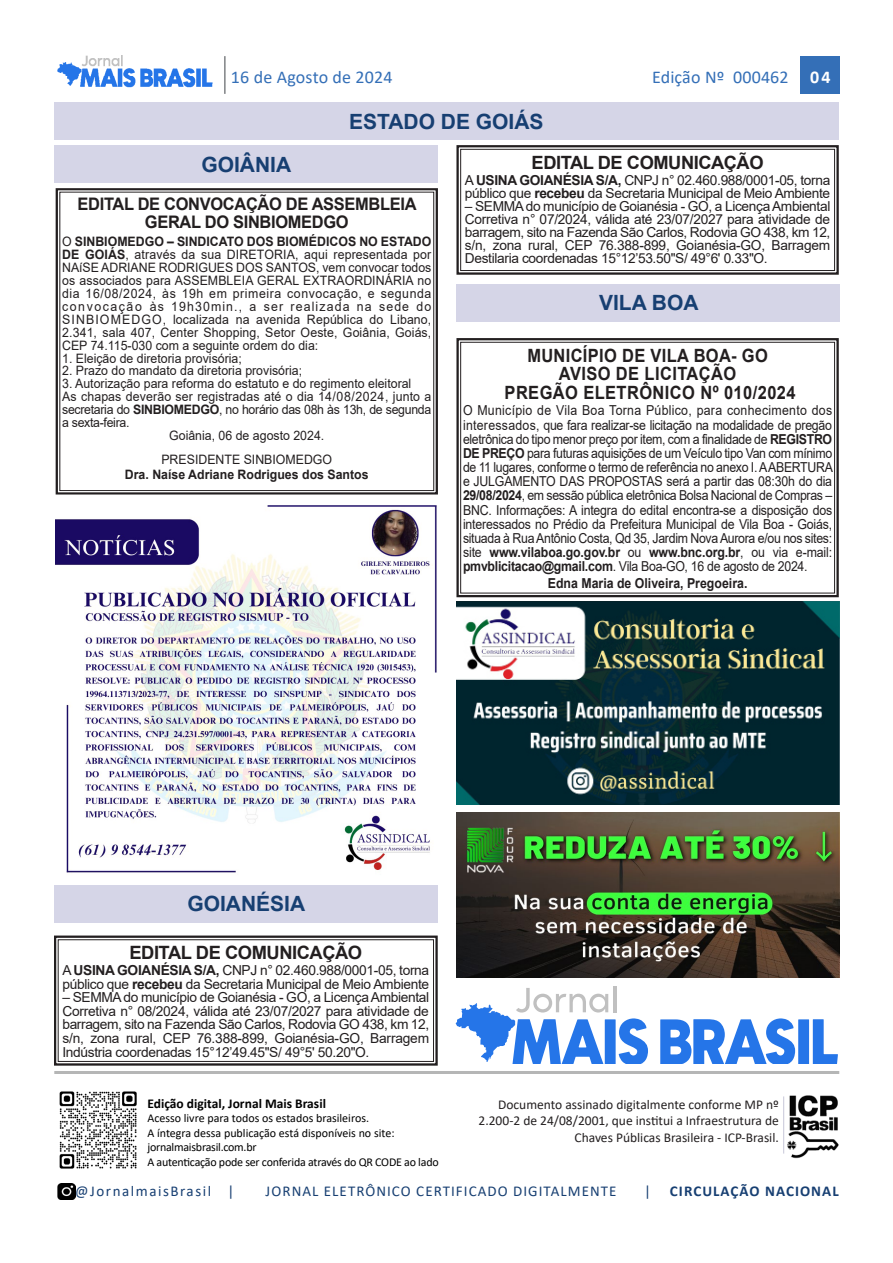
<style>
.page{position:relative;width:893px;height:1263px;background:#fff}
.page>*{position:absolute;margin:0;border:0;box-sizing:border-box;transform-origin:0 0}
.t1{font:700 21px "Arial";color:#173f72}
.t2{font:700 18.3px/18.5px "Arial";letter-spacing:.02em;color:#231f20;text-align:center;scale:.9 1}
.t3{font:700 18.3px "Arial";letter-spacing:-.025em;color:#231f20}
.t4{font:18px "Calibri";letter-spacing:.01em;color:#346fb7}
.t5{font:700 17.25px/17.2px "Arial";letter-spacing:-.02em;color:#231f20;text-align:center;scale:.95 1}
.t6{font:15px "Calibri";letter-spacing:.07em;color:#173f72}
.t7{font:15px "Calibri";letter-spacing:.105em;color:#173f72}
.t8{font:700 15px "Calibri";letter-spacing:.07em;color:#173f72}
.t9{font:13.8px/13.5px "Arial";letter-spacing:-.025em;color:#231f20}
.t10{font:13.65px/14.1px "Arial";letter-spacing:-.025em;color:#231f20;text-align:justify;scale:.9 1}
.t11{font:13.65px/13px "Arial";letter-spacing:-.025em;color:#231f20}
.t12{font:700 13.65px "Arial";color:#231f20;scale:.9 1}
.t13{font:13.5px/16.2px "Calibri";color:#231f20;text-align:right}
.t14{font:700 13.5px "Calibri";color:#000}
.t15{font:12.9px/12.9px "Arial";color:#231f20;text-align:justify;scale:.95 1}
.t16{font:12.9px "Arial";letter-spacing:-.025em;color:#231f20;scale:.95 1}
.t17{font:700 12.9px "Arial";color:#231f20;scale:.95 1}
.t18{font:12px/14.4px "Calibri";letter-spacing:-.01em;color:#000}
.s1{font-weight:700;color:#fff}
.s2{font-weight:700}
</style>
<div class="page">
<img style="left:456px;top:602px;width:384px;height:203px">
<div style="left:800px;top:56px;width:40px;height:38px;background:#346fb7"></div>
<hr style="left:224px;top:56px;width:2px;height:38px;background:#808285">
<img style="left:57px;top:56px;width:156px;height:32px">
<img style="left:59px;top:1091px;width:78px;height:78px">
<img style="left:57px;top:1184px;width:18px;height:16px">
<hr style="left:54px;top:1071px;width:785px;height:3px;background:#b5b6b6">
<img style="left:783px;top:1095px;width:56px;height:64px">
<hr style="left:783px;top:1096px;width:1px;height:57px;background:#c7c7d9">
<div style="left:54px;top:102px;width:785px;height:38px;background:#d5d5e7"></div>
<div style="left:54px;top:145px;width:384px;height:38px;background:#d5d5e7"></div>
<div style="left:456px;top:284px;width:384px;height:38px;background:#d5d5e7"></div>
<div style="left:54px;top:885px;width:384px;height:37px;background:#d5d5e7"></div>
<hr style="left:613px;top:986px;width:3px;height:26px;background:#c0c0c0">
<svg style="left:456px;top:988px;width:192px;height:75px"></svg>
<svg style="left:660px;top:1018px;width:178px;height:45px"></svg>
<img style="left:456px;top:813px;width:383px;height:164px">
<div style="left:56px;top:188px;width:382px;height:306px;border:2px solid #231f20"></div>
<div style="left:59px;top:192px;width:375px;height:299px;border:1px solid #231f20"></div>
<img style="left:55px;top:505px;width:382px;height:368px">
<div style="left:54px;top:935px;width:384px;height:130px;border:2px solid #231f20"></div>
<div style="left:58px;top:939px;width:376px;height:123px;border:1px solid #231f20"></div>
<div style="left:456px;top:145px;width:383px;height:130px;border:2px solid #231f20"></div>
<div style="left:460px;top:149px;width:375px;height:122px;border:1px solid #231f20"></div>
<div style="left:456px;top:338px;width:383px;height:259px;border:2px solid #231f20"></div>
<div style="left:460px;top:342px;width:375px;height:251px;border:1px solid #231f20"></div>
<h3 class="t4" style="left:231px;top:65px;width:163px">16 de Agosto de 2024</h3>
<h3 class="t4" style="left:652px;top:65px;width:180px">Edição Nº 000462 <span class="s1">04</span></h3>
<h1 class="t1" style="left:349px;top:106px;width:196px">ESTADO DE GOIÁS</h1>
<h1 class="t1" style="left:201px;top:149px;width:91px">GOIÂNIA</h1>
<p class="t5" style="left:78px;top:196px;width:358px">EDITAL DE CONVOCAÇÃO DE ASSEMBLEIA<br>GERAL DO SINBIOMEDGO</p>
<p class="t15" style="left:62px;top:235px;width:390px">O <span class="s2">SINBIOMEDGO – SINDICATO DOS BIOMÉDICOS NO ESTADO DE GOIÁS</span>, através da sua DIRETORIA, aqui representada por NAíSE ADRIANE RODRIGUES DOS SANTOS, vem convocar todos os associados para ASSEMBLEIA GERAL EXTRAORDINÁRIA no dia 16/08/2024, às 19h em primeira convocação, e segunda convocação às 19h30min., a ser realizada na sede do SINBIOMEDGO, localizada na avenida República do Libano, 2.341, sala 407, Center Shopping, Setor Oeste, Goiânia, Goiás, CEP 74.115-030 com a seguinte ordem do dia:</p>
<p class="t15" style="left:62px;top:351px;width:191px">1. Eleição de diretoria provisória;</p>
<p class="t15" style="left:62px;top:364px;width:254px">2. Prazo do mandato da diretoria provisória;</p>
<p class="t15" style="left:62px;top:377px;width:369px">3. Autorização para reforma do estatuto e do regimento eleitoral</p>
<p class="t15" style="left:62px;top:390px;width:390px">As chapas deverão ser registradas até o dia 14/08/2024, junto a</p>
<p class="t16" style="left:62px;top:401px;width:390px">secretaria do <span class="s2">SINBIOMEDGO</span>, no horário das 08h às 13h, de segunda</p>
<p class="t16" style="left:62px;top:414px;width:72px">a sexta-feira.</p>
<p class="t15" style="left:169px;top:429px;width:165px">Goiânia, 06 de agosto 2024.</p>
<p class="t15" style="left:161px;top:453px;width:181px">PRESIDENTE SINBIOMEDGO</p>
<p class="t17" style="left:125px;top:466px;width:258px">Dra. Naíse Adriane Rodrigues dos Santos</p>
<h2 class="t3" style="left:532px;top:149px;width:233px">EDITAL DE COMUNICAÇÃO</h2>
<p class="t11" style="left:465px;top:173px;width:367px">A <span class="s2">USINA GOIANÉSIA S/A,</span> CNPJ n° 02.460.988/0001-05, torna público que <span class="s2">recebeu</span> da Secretaria Municipal de Meio Ambiente</p>
<p class="t11" style="left:465px;top:199px;width:367px;text-align:justify">– SEMMA do município de Goianésia - GO, a Licença Ambiental Corretiva n° 07/2024, válida até 23/07/2027 para atividade de barragem, sito na Fazenda São Carlos, Rodovia GO 438, km 12, s/n, zona rural, CEP 76.388-899, Goianésia-GO, Barragem Destilaria coordenadas 15°12’53.50"S/ 49°6' 0.33"O.</p>
<h1 class="t1" style="left:599px;top:288px;width:101px">VILA BOA</h1>
<h2 class="t2" style="left:505px;top:346px;width:325px">MUNICÍPIO DE VILA BOA- GO<br>AVISO DE LICITAÇÃO<br>PREGÃO ELETRÔNICO Nº 010/2024</h2>
<p class="t10" style="left:463px;top:403px;width:413px">O Município de Vila Boa Torna Público, para conhecimento dos interessados, que fara realizar-se licitação na modalidade de pregão eletrônica do tipo menor preço por item, com a finalidade de <span class="s2">REGISTRO DE PREÇO</span> para futuras aquisições de um Veículo tipo Van com mínimo de 11 lugares, conforme o termo de referência no anexo I. A ABERTURA e JULGAMENTO DAS PROPOSTAS será a partir das 08:30h do dia <span class="s2">29/08/2024</span>, em sessão pública eletrônica Bolsa Nacional de Compras – BNC. Informações: A integra do edital encontra-se a disposição dos interessados no Prédio da Prefeitura Municipal de Vila Boa - Goiás, situada à Rua Antônio Costa, Qd 35, Jardim Nova Aurora e/ou nos sites: site <span class="s2">www.vilaboa.go.gov.br</span> ou <span class="s2">www.bnc.org.br</span>, ou via e-mail: <span class="s2">pmvblicitacao@gmail.com</span>. Vila Boa-GO, 16 de agosto de 2024.</p>
<p class="t12" style="left:548px;top:573px;width:223px">Edna Maria de Oliveira, Pregoeira.</p>
<h1 class="t1" style="left:187px;top:889px;width:119px">GOIANÉSIA</h1>
<h2 class="t3" style="left:129px;top:940px;width:234px">EDITAL DE COMUNICAÇÃO</h2>
<p class="t9" style="left:62px;top:963px;width:368px">A <span class="s2">USINA GOIANÉSIA S/A,</span> CNPJ n° 02.460.988/0001-05, torna público que <span class="s2">recebeu</span> da Secretaria Municipal de Meio Ambiente</p>
<p class="t9" style="left:62px;top:991px;width:368px;text-align:justify">– SEMMA do município de Goianésia - GO, a Licença Ambiental Corretiva n° 08/2024, válida até 23/07/2027 para atividade de barragem, sito na Fazenda São Carlos, Rodovia GO 438, km 12, s/n, zona rural, CEP 76.388-899, Goianésia-GO, Barragem Indústria coordenadas 15°12’49.45"S/ 49°5' 50.20"O.</p>
<p class="t14" style="left:147px;top:1094px;width:180px">Edição digital, Jornal Mais Brasil</p>
<p class="t18" style="left:147px;top:1111px;width:293px">Acesso livre para todos os estados brasileiros.<br>A íntegra dessa publicação está disponíveis no site: jornalmaisbrasil.com.br<br>A autenticação pode ser conferida através do QR CODE ao lado</p>
<p class="t13" style="left:479px;top:1096px;width:302px">Documento assinado digitalmente conforme MP nº<br>2.200-2 de 24/08/2001, que institui a Infraestrutura de<br>Chaves Públicas Brasileira - ICP-Brasil.</p>
<p class="t7" style="left:75px;top:1181px;width:161px">@JornalmaisBrasil |</p>
<p class="t6" style="left:266px;top:1181px;width:352px">JORNAL ELETRÔNICO CERTIFICADO DIGITALMENTE</p>
<p class="t6" style="left:644px;top:1181px;width:8px">|</p>
<p class="t8" style="left:670px;top:1181px;width:170px">CIRCULAÇÃO NACIONAL</p>
</div>
